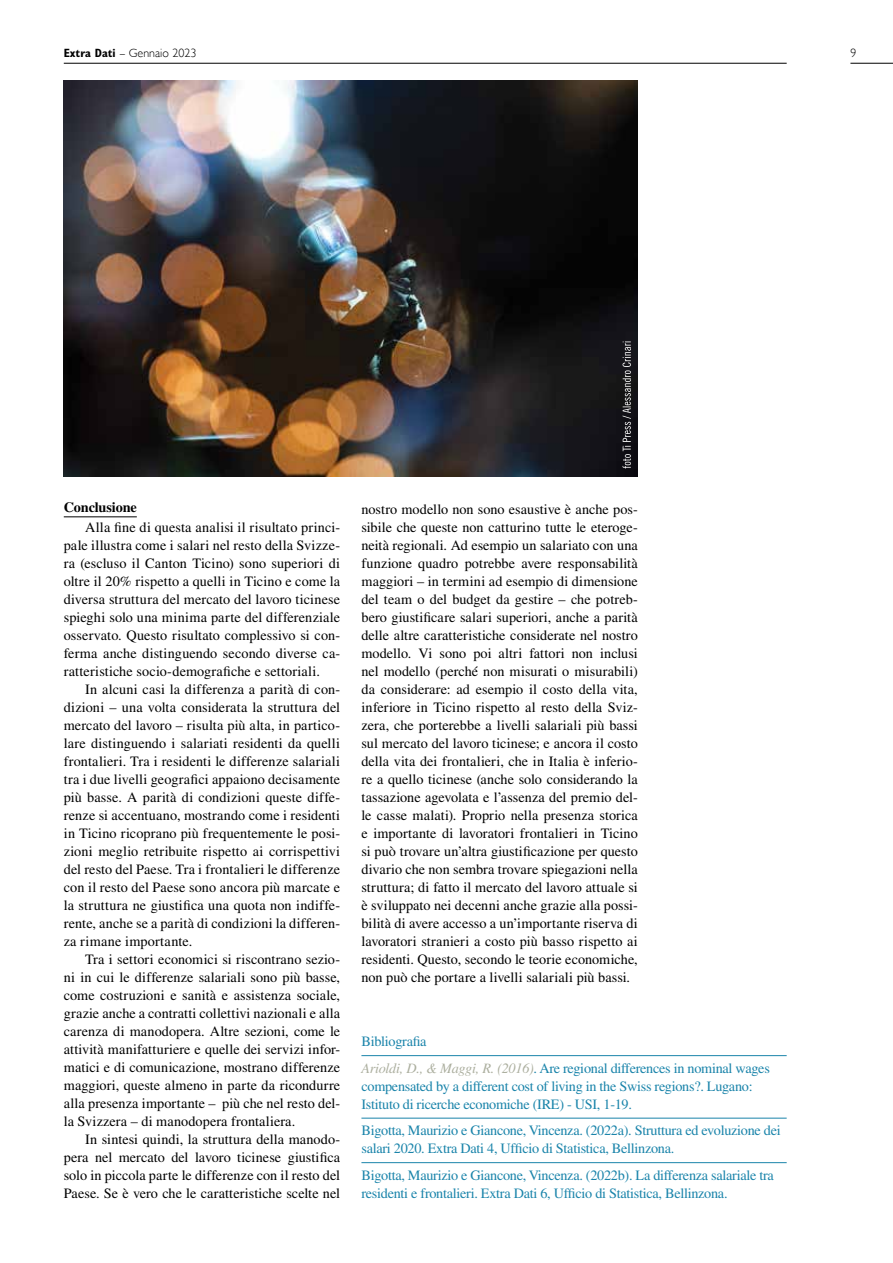
<style>
.page{position:relative;width:893px;height:1263px;background:#fff}
.page>*{position:absolute;margin:0;border:0;box-sizing:border-box;transform-origin:0 0}
.t1{font:14.25px/18px "Times LT Std";letter-spacing:.005em;color:#000;text-align:justify}
.t2{font:14.25px/18px "Times LT Std";letter-spacing:-.02em;color:#1a84aa}
.t3{font:700 14.25px "Times LT Std";letter-spacing:-.01em;color:#000}
.t4{font:300 12px "Gill Sans";color:#000}
.s1{font-family:"Gill Sans MT Std";font-weight:700;font-stretch:condensed}
.s2{font-style:italic;color:#acaf9f}
</style>
<div class="page">
<hr style="left:64px;top:63px;width:723px;height:1px;background:#000">
<hr style="left:850px;top:63px;width:43px;height:1px;background:#000">
<hr style="left:64px;top:516px;width:73px;height:1px;background:#000">
<hr style="left:361px;top:1055px;width:426px;height:1px;background:#1a84aa">
<hr style="left:361px;top:1118px;width:426px;height:1px;background:#1a84aa">
<hr style="left:361px;top:1162px;width:426px;height:1px;background:#1a84aa">
<img style="left:64px;top:81px;width:574px;height:395px">
<svg style="left:623px;top:341px;width:8px;height:128px"></svg>
<p class="t4" style="left:64px;top:46px;width:134px"><span class="s1">Extra Dati</span> – Gennaio 2023</p>
<p class="t4" style="left:850px;top:46px;width:7px">9</p>
<p class="t3" style="left:64px;top:499px;width:75px">Conclusione</p>
<p class="t1" style="left:64px;top:518px;width:278px;text-indent:21px">Alla fine di questa analisi il risultato princi&shy;pale illustra come i salari nel resto della Svizze&shy;ra (escluso il Canton Ticino) sono superiori di oltre il 20% rispetto a quelli in Ticino e come la diversa struttura del mercato del lavoro ticinese spieghi solo una minima parte del differenziale osservato. Questo risultato complessivo si con&shy;ferma anche distinguendo secondo diverse ca&shy;ratteristiche socio-demografiche e settoriali.</p>
<p class="t1" style="left:64px;top:680px;width:278px;text-indent:21px">In alcuni casi la differenza a parità di con&shy;dizioni – una volta considerata la struttura del mercato del lavoro – risulta più alta, in partico&shy;lare distinguendo i salariati residenti da quelli frontalieri. Tra i residenti le differenze salariali tra i due livelli geografici appaiono decisamente più basse. A parità di condizioni queste diffe&shy;renze si accentuano, mostrando come i residenti in Ticino ricoprano più frequentemente le posi&shy;zioni meglio retribuite rispetto ai corrispettivi del resto del Paese. Tra i frontalieri le differenze con il resto del Paese sono ancora più marcate e la struttura ne giustifica una quota non indiffe&shy;rente, anche se a parità di condizioni la differen&shy;za rimane importante.</p>
<p class="t1" style="left:64px;top:950px;width:278px;text-indent:21px">Tra i settori economici si riscontrano sezio&shy;ni in cui le differenze salariali sono più basse, come costruzioni e sanità e assistenza sociale, grazie anche a contratti collettivi nazionali e alla carenza di manodopera. Altre sezioni, come le attività manifatturiere e quelle dei servizi infor&shy;matici e di comunicazione, mostrano differenze maggiori, queste almeno in parte da ricondurre alla presenza importante – più che nel resto del&shy;la Svizzera – di manodopera frontaliera.</p>
<p class="t1" style="left:64px;top:1130px;width:278px;text-indent:21px">In sintesi quindi, la struttura della manodo&shy;pera nel mercato del lavoro ticinese giustifica solo in piccola parte le differenze con il resto del Paese. Se è vero che le caratteristiche scelte nel</p>
<p class="t1" style="left:361px;top:500px;width:278px">nostro modello non sono esaustive è anche pos&shy;sibile che queste non catturino tutte le eteroge&shy;neità regionali. Ad esempio un salariato con una funzione quadro potrebbe avere responsabilità maggiori – in termini ad esempio di dimensione del team o del budget da gestire – che potreb&shy;bero giustificare salari superiori, anche a parità delle altre caratteristiche considerate nel nostro modello. Vi sono poi altri fattori non inclusi nel modello (perché non misurati o misurabili) da considerare: ad esempio il costo della vita, inferiore in Ticino rispetto al resto della Sviz&shy;zera, che porterebbe a livelli salariali più bassi sul mercato del lavoro ticinese; e ancora il costo della vita dei frontalieri, che in Italia è inferio&shy;re a quello ticinese (anche solo considerando la tassazione agevolata e l’assenza del premio del&shy;le casse malati). Proprio nella presenza storica e importante di lavoratori frontalieri in Ticino si può trovare un’altra giustificazione per questo divario che non sembra trovare spiegazioni nella struttura; di fatto il mercato del lavoro attuale si è sviluppato nei decenni anche grazie alla possi&shy;bilità di avere accesso a un’importante riserva di lavoratori stranieri a costo più basso rispetto ai residenti. Questo, secondo le teorie economiche, non può che portare a livelli salariali più bassi.</p>
<p class="t2" style="left:361px;top:1028px;width:410px;line-height:26.5px">Bibliografia<br><span class="s2">Arioldi, D., &amp; Maggi, R. (2016)</span>. Are regional differences in nominal wages</p>
<p class="t2" style="left:361px;top:1077px;width:393px">compensated by a different cost of living in the Swiss regions?. Lugano:<br>Istituto di ricerche economiche (IRE) - USI, 1-19.</p>
<p class="t2" style="left:361px;top:1121px;width:421px">Bigotta, Maurizio e Giancone, Vincenza. (2022a). Struttura ed evoluzione dei salari 2020. Extra Dati 4, Ufficio di Statistica, Bellinzona.</p>
<p class="t2" style="left:361px;top:1166px;width:414px">Bigotta, Maurizio e Giancone, Vincenza. (2022b). La differenza salariale tra residenti e frontalieri. Extra Dati 6, Ufficio di Statistica, Bellinzona.</p>
</div>
